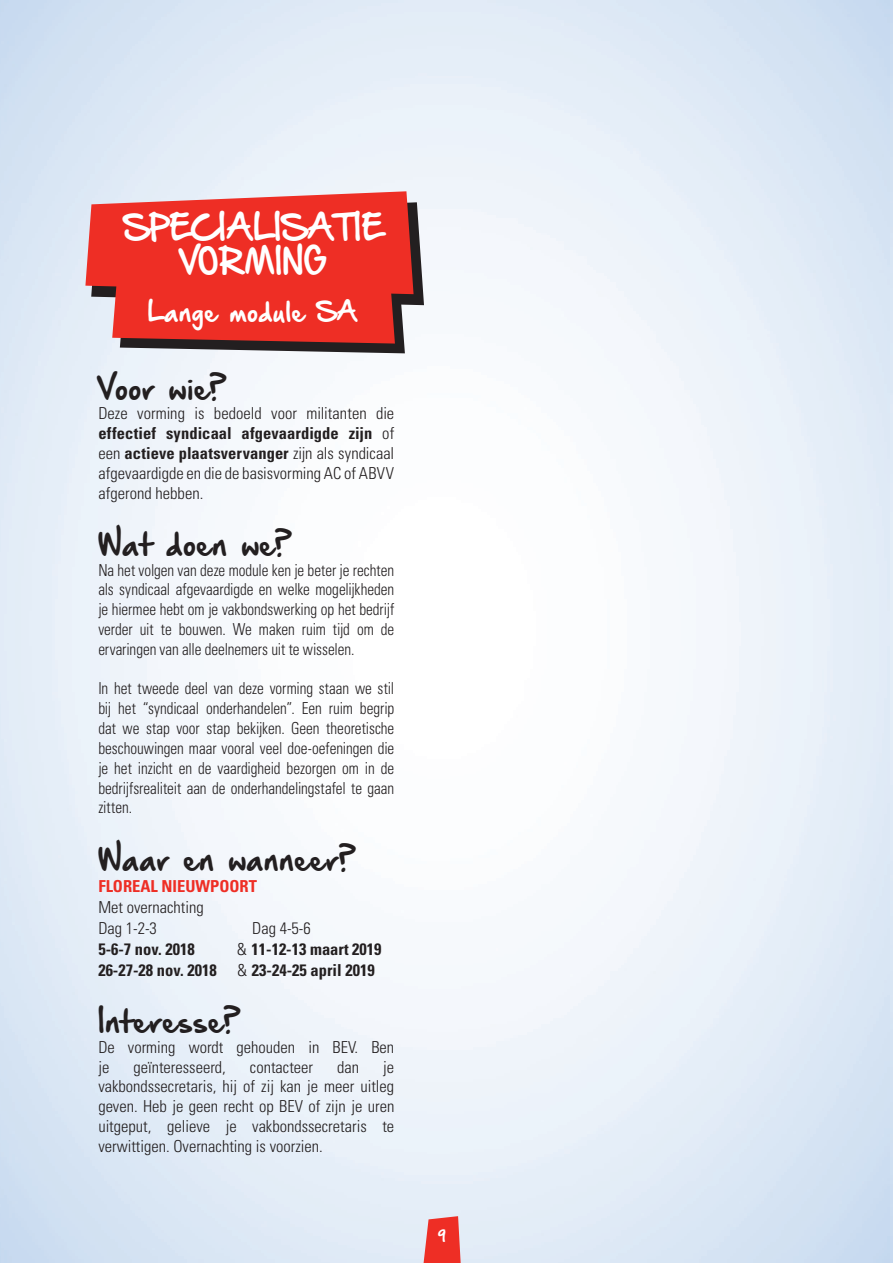
<style>
.page{position:relative;width:893px;height:1263px;background:#fff}
.page>*{position:absolute;margin:0;border:0;box-sizing:border-box;transform-origin:0 0}
.t1{font:29.55px/33.9px "Hand Of Sean Demo";color:#fff;text-align:center}
.t2{font:27px "Hand Of Sean Demo";color:#231f20}
.t3{font:22.95px "Hand Of Sean Demo";color:#fff}
.t4{font:300 condensed 16.5px/19.8px "Univers LT Std";color:#231f20;text-align:justify;scale:.92 1}
.t5{font:300 condensed 16.5px/19.8px "Univers LT Std";color:#231f20;text-align:justify}
.t6{font:700 condensed 16.5px/21px "Univers LT Std";color:#231f20}
.t7{font:700 condensed 16.5px "Univers LT Std";color:#ee2e25}
.t8{font:13.5px "Hand Of Sean Demo";color:#fff}
.s1{font-weight:700}
.s2{font-weight:300}
</style>
<div class="page">
<svg style="left:85px;top:191px;width:339px;height:162px;background:#dc443e"></svg>
<svg style="left:423px;top:1216px;width:38px;height:47px;background:#ec4c46"></svg>
<h1 class="t1" style="left:124px;top:214px;width:261px">SPECIALISATIE<br>VORMING</h1>
<h3 class="t3" style="left:148px;top:300px;width:212px">Lange module SA</h3>
<h2 class="t2" style="left:98px;top:374px;width:130px">Voor wie?</h2>
<p class="t5" style="left:98px;top:404px;width:297px">Deze vorming is bedoeld voor militanten die <span class="s1">effectief syndicaal afgevaardigde zijn</span> of een <span class="s1">actieve plaatsvervanger</span> zijn als syndicaal afgevaardigde en die de basisvorming AC of ABVV afgerond hebben.</p>
<h2 class="t2" style="left:98px;top:531px;width:196px">Wat doen we?</h2>
<p class="t4" style="left:98px;top:560px;width:323px">Na het volgen van deze module ken je beter je rechten als syndicaal afgevaardigde en welke mogelijkheden je hiermee hebt om je vakbondswerking op het bedrijf verder uit te bouwen. We maken ruim tijd om de ervaringen van alle deelnemers uit te wisselen.</p>
<p class="t4" style="left:98px;top:679px;width:323px">In het tweede deel van deze vorming staan we stil bij het “syndicaal onderhandelen”. Een ruim begrip dat we stap voor stap bekijken. Geen theoretische beschouwingen maar vooral veel doe-oefeningen die je het inzicht en de vaardigheid bezorgen om in de bedrijfsrealiteit aan de onderhandelingstafel te gaan zitten.</p>
<h2 class="t2" style="left:98px;top:845px;width:259px">Waar en wanneer?</h2>
<p class="t7" style="left:98px;top:876px;width:160px">FLOREAL NIEUWPOORT</p>
<p class="t5" style="left:98px;top:896px;width:107px;line-height:21px">Met overnachting<br>Dag 1-2-3</p>
<p class="t5" style="left:252px;top:918px;width:60px">Dag 4-5-6</p>
<p class="t6" style="left:98px;top:938px;width:285px;text-indent:138px"><span class="s2">&amp;</span> 11-12-13 maart 2019<br>26-27-28 nov. 2018 <span class="s2">&amp;</span> 23-24-25 april 2019</p>
<h2 class="t2" style="left:98px;top:1008px;width:144px">Interesse?</h2>
<p class="t5" style="left:98px;top:1037px;width:297px">De vorming wordt gehouden in BEV. Ben je</p>
<p class="t6" style="left:98px;top:938px;width:98px">5-6-7 nov. 2018</p>
<p class="t5" style="left:98px;top:1057px;width:297px;text-indent:285px">je vakbondssecretaris, hij of zij kan je meer uitleg geven. Heb je geen recht op BEV of zijn je uren uitgeput, gelieve je vakbondssecretaris te verwittigen. Overnachting is voorzien.</p>
<p class="t5" style="left:133px;top:1057px;width:94px">geïnteresseerd,</p>
<p class="t5" style="left:250px;top:1057px;width:65px">contacteer</p>
<p class="t5" style="left:337px;top:1057px;width:23px">dan</p>
<p class="t8" style="left:438px;top:1230px;width:10px">9</p>
</div>
